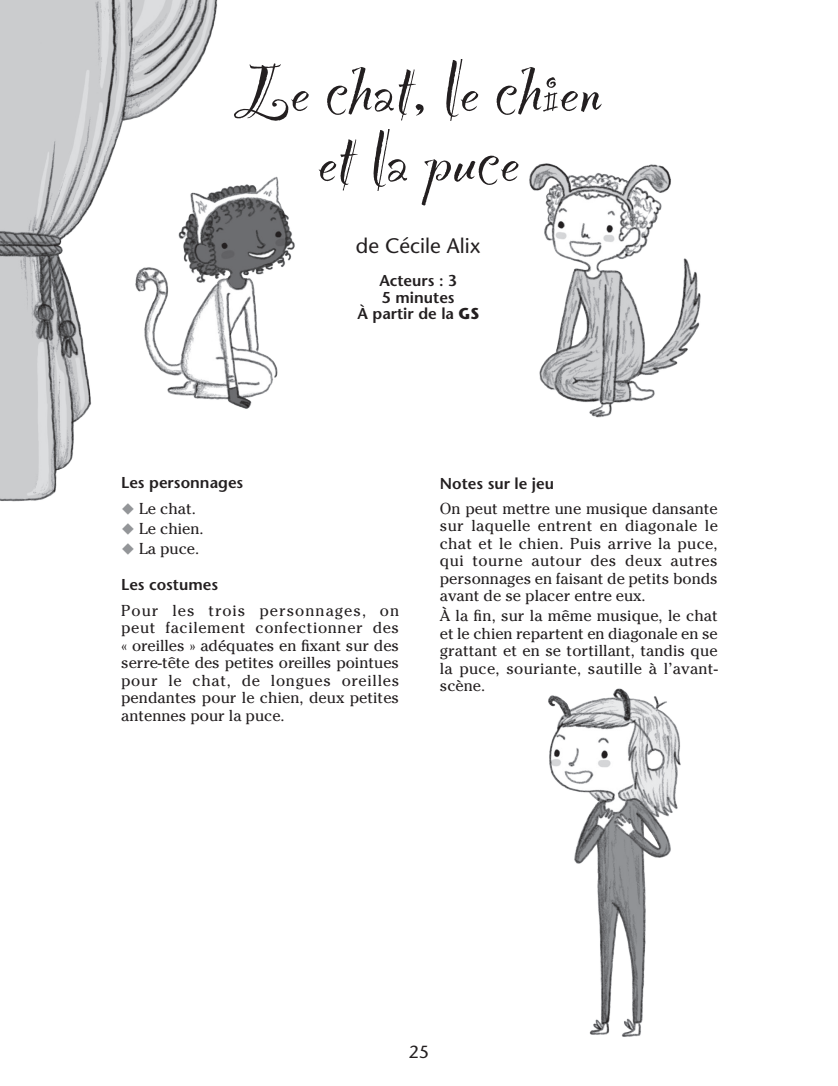
<style>
.page{position:relative;width:838px;height:1086px;background:#fff}
.page>*{position:absolute;margin:0;border:0;box-sizing:border-box;transform-origin:0 0}
.t1{font:87.5px/70px "Party Plain";color:#231f20;text-align:center}
.t2{font:21px "Stone Sans";color:#231f20}
.t3{font:17.5px "Stone Sans";color:#231f20}
.t4{font:15.75px/17.5px "Cheltenham";color:#231f20;text-align:justify}
.t5{font:600 15.75px/16.6px "Stone Sans";color:#231f20;text-align:center}
.s1{font-weight:700}
.s2{color:#939598}
</style>
<div class="page">
<img style="left:227px;top:163px;width:474px;height:874px">
<img style="left:0;top:0;width:227px;height:502px">
<h1 class="t1" style="left:234px;top:45px;width:370px">Le chat, le chien et la puce</h1>
<h2 class="t2" style="left:356px;top:233px;width:126px">de Cécile Alix</h2>
<p class="t5" style="left:357px;top:272px;width:123px">Acteurs : 3<br>5 minutes<br>À partir de la <span class="s1">GS</span></p>
<p class="t5" style="left:121px;top:474px;width:124px">Les personnages</p>
<p class="t4" style="left:121px;top:499px;width:76px"><span class="s2">◆</span> Le chat.</p>
<p class="t4" style="left:121px;top:519px;width:84px"><span class="s2">◆</span> Le chien.</p>
<p class="t4" style="left:121px;top:539px;width:80px"><span class="s2">◆</span> La puce.</p>
<p class="t5" style="left:121px;top:576px;width:98px">Les costumes</p>
<p class="t4" style="left:121px;top:601px;width:279px">Pour les trois personnages, on peut facilement confectionner des « oreilles » adéquates en fixant sur des serre-tête des petites oreilles pointues pour le chat, de longues oreilles pendantes pour le chien, deux petites antennes pour la puce.</p>
<p class="t5" style="left:440px;top:475px;width:116px">Notes sur le jeu</p>
<p class="t4" style="left:440px;top:500px;width:279px">On peut mettre une musique dansante sur laquelle entrent en diagonale le chat et le chien. Puis arrive la puce, qui tourne autour des deux autres personnages en faisant de petits bonds avant de se placer entre eux.</p>
<p class="t4" style="left:440px;top:607px;width:279px">À la fin, sur la même musique, le chat et le chien repartent en diagonale en se grattant et en se tortillant, tandis que la puce, souriante, sautille à l’avant&shy;scène.</p>
<p class="t3" style="left:409px;top:1041px;width:22px">25</p>
</div>
